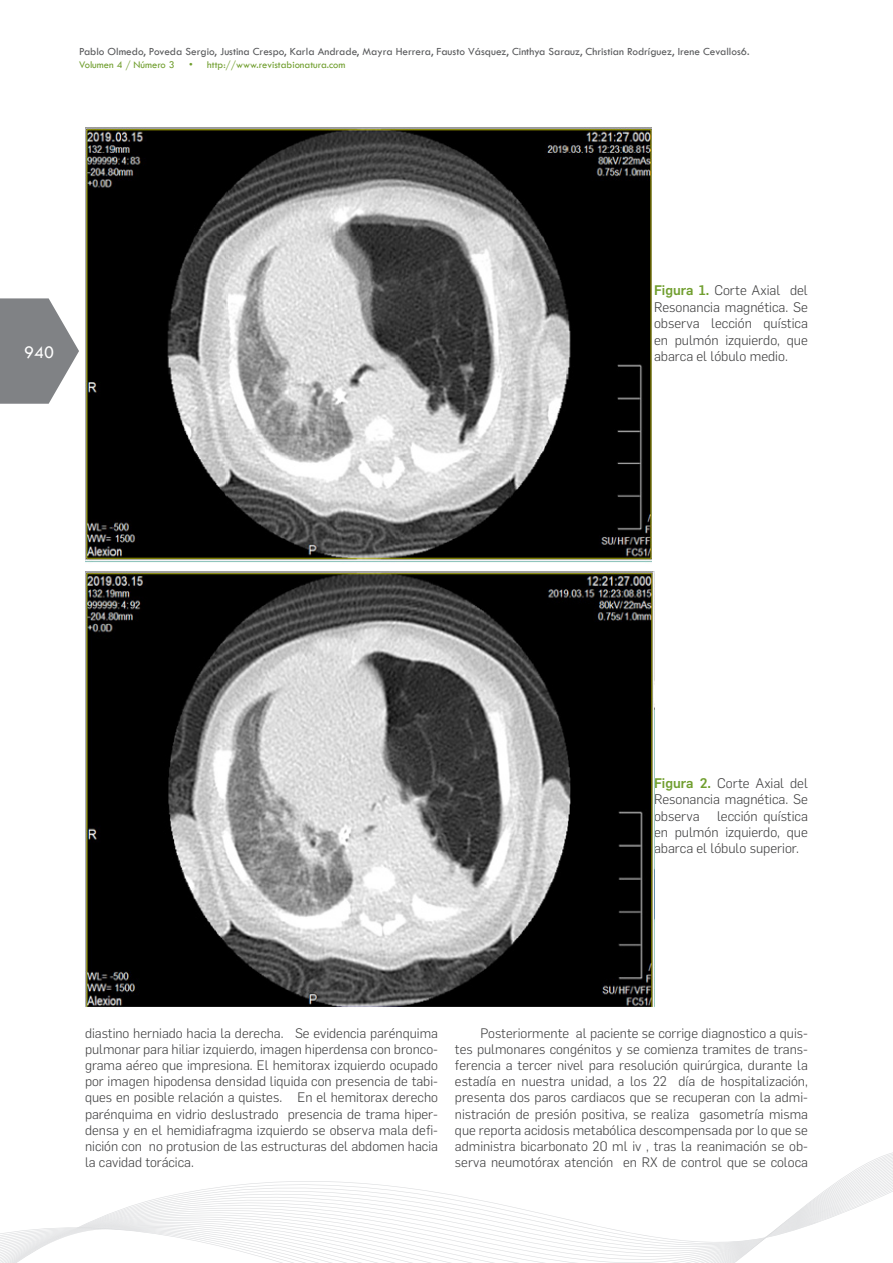
<style>
.page{position:relative;width:893px;height:1263px;background:#fff}
.page>*{position:absolute;margin:0;border:0;box-sizing:border-box;transform-origin:0 0}
.t1{font:18px "Tw Cen";color:#fff}
.t2{font:300 13.65px/16.4px "Flama";color:#3e3e3f;text-align:justify}
.t3{font:300 13.5px/16.2px "Flama";color:#3e3e3f;text-align:justify}
.t4{font:11.25px "Tw Cen";color:#57585a}
.t5{font:10.5px "Tw Cen";color:#709e2e}
.s1{font-weight:500;color:#709e2e}
</style>
<div class="page">
<svg style="left:0;top:298px;width:79px;height:106px"></svg>
<svg style="left:0;top:1152px;width:893px;height:111px"></svg>
<img style="left:85px;top:127px;width:566px;height:436px">
<img style="left:85px;top:572px;width:569px;height:436px">
<p class="t4" style="left:79px;top:45px;width:672px">Pablo Olmedo, Poveda Sergio, Justina Crespo, Karla Andrade, Mayra Herrera, Fausto Vásquez, Cinthya Sarauz, Christian Rodríguez, Irene Cevallos6.</p>
<p class="t5" style="left:79px;top:58px;width:97px">Volumen 4 / Número 3</p>
<p class="t5" style="left:189px;top:58px;width:158px">• http://www.revistabionatura.com</p>
<h1 class="t1" style="left:24px;top:341px;width:31px">940</h1>
<p class="t2" style="left:654px;top:282px;width:155px"><span class="s1">Figura 1.</span> Corte Axial del Resonancia magnética. Se observa lección quística en pulmón izquierdo, que abarca el lóbulo medio.</p>
<p class="t2" style="left:654px;top:774px;width:155px"><span class="s1">Figura 2.</span> Corte Axial del Resonancia magnética. Se observa</p>
<p class="t2" style="left:654px;top:807px;width:155px;text-indent:63px">lección quística en pulmón izquierdo, que abarca el lóbulo superior.</p>
<p class="t3" style="left:85px;top:1024px;width:354px">diastino herniado hacia la derecha. Se evidencia parénquima pulmonar para hiliar izquierdo, imagen hiperdensa con bronco&shy;grama aéreo que impresiona. El hemitorax izquierdo ocupado por imagen hipodensa densidad liquida con presencia de tabi&shy;ques en posible relación a quistes. En el hemitorax derecho parénquima en vidrio deslustrado presencia de trama hiper&shy;densa y en el hemidiafragma izquierdo se observa mala defi&shy;nición con no protusion de las estructuras del abdomen hacia la cavidad torácica.</p>
<p class="t3" style="left:455px;top:1024px;width:354px;text-indent:26px">Posteriormente al paciente se corrige diagnostico a quis&shy;tes pulmonares congénitos y se comienza tramites de trans&shy;ferencia a tercer nivel para resolución quirúrgica, durante la estadía en nuestra unidad, a los 22 día de hospitalización, presenta dos paros cardiacos que se recuperan con la admi&shy;nistración de presión positiva, se realiza gasometría misma que reporta acidosis metabólica descompensada por lo que se administra bicarbonato 20 ml iv , tras la reanimación se ob&shy;serva neumotórax atención en RX de control que se coloca</p>
</div>
